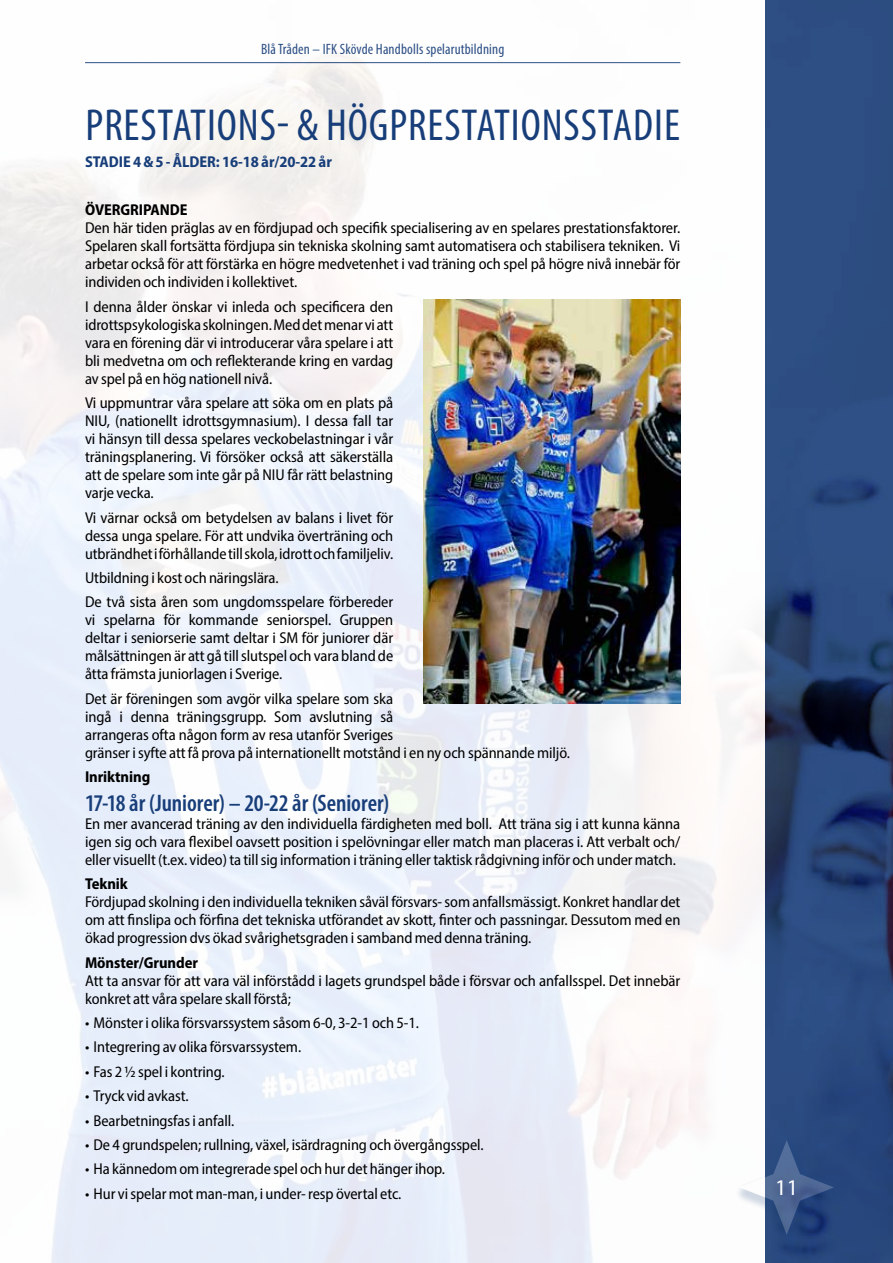
<style>
.page{position:relative;width:893px;height:1263px;background:#fff}
.page>*{position:absolute;margin:0;border:0;box-sizing:border-box;transform-origin:0 0}
.t1{font:condensed 45px "Myriad Pro";letter-spacing:.02em;color:#183e7a}
.t2{font:600 condensed 24px "Myriad Pro";color:#183e7a}
.t3{font:22.5px "Myriad Pro";color:#fff}
.t4{font:semi-condensed 15.75px/18px "Myriad Pro";letter-spacing:-.005em;color:#000;text-align:justify}
.t5{font:700 semi-condensed 15.75px "Myriad Pro";letter-spacing:-.005em;color:#000}
.t6{font:700 semi-condensed 15.75px "Myriad Pro";letter-spacing:-.005em;color:#183e7a}
.t7{font:condensed 15px "Myriad Pro";letter-spacing:.01em;color:#183e7a}
</style>
<div class="page">
<img style="left:0;top:55px;width:765px;height:1208px">
<svg style="left:765px;top:0;width:128px;height:1263px;background:#29477a"></svg>
<svg style="left:735px;top:1136px;width:115px;height:114px;fill:#28477e"></svg>
<svg style="left:739px;top:1140px;width:95px;height:95px"></svg>
<img style="left:423px;top:300px;width:257px;height:404px">
<p class="t7" style="left:261px;top:40px;width:245px">Blå Tråden – IFK Skövde Handbolls spelarutbildning</p>
<h1 class="t1" style="left:85px;top:98px;width:596px">PRESTATIONS- &amp; HÖGPRESTATIONSSTADIE</h1>
<p class="t6" style="left:85px;top:151px;width:248px">STADIE 4 &amp; 5 - ÅLDER: 16-18 år/20-22 år</p>
<p class="t5" style="left:85px;top:200px;width:104px">ÖVERGRIPANDE</p>
<p class="t4" style="left:85px;top:219px;width:597px">Den här tiden präglas av en fördjupad och specifik specialisering av en spelares prestationsfaktorer.<br>Spelaren skall fortsätta fördjupa sin tekniska skolning samt automatisera och stabilisera tekniken. Vi arbetar också för att förstärka en högre medvetenhet i vad träning och spel på högre nivå innebär för individen och individen i kollektivet.</p>
<p class="t4" style="left:85px;top:297px;width:310px">I denna ålder önskar vi inleda och specificera den idrottspsykologiska skolningen. Med det menar vi att vara en förening där vi introducerar våra spelare i att bli medvetna om och reflekterande kring en vardag av spel på en hög nationell nivå.</p>
<p class="t4" style="left:85px;top:394px;width:310px">Vi uppmuntrar våra spelare att söka om en plats på NIU, (nationellt idrottsgymnasium). I dessa fall tar vi hänsyn till dessa spelares veckobelastningar i vår träningsplanering. Vi försöker också att säkerställa att de spelare som inte går på NIU får rätt belastning varje vecka.</p>
<p class="t4" style="left:85px;top:508px;width:310px">Vi värnar också om betydelsen av balans i livet för dessa unga spelare. För att undvika överträning och utbrändhet i förhållande till skola, idrott och familjeliv.</p>
<p class="t4" style="left:85px;top:565px;width:310px;line-height:24.5px">Utbildning i kost och näringslära.<br>De två sista åren som ungdomsspelare förbereder</p>
<p class="t4" style="left:85px;top:611px;width:310px">vi spelarna för kommande seniorspel. Gruppen deltar i seniorserie samt deltar i SM för juniorer där målsättningen är att gå till slutspel och vara bland de åtta främsta juniorlagen i Sverige.</p>
<p class="t4" style="left:85px;top:689px;width:486px;text-align:left">Det är föreningen som avgör vilka spelare som ska<br>ingå i denna träningsgrupp. Som avslutning så<br>arrangeras ofta någon form av resa utanför Sveriges<br>gränser i syfte att få prova på internationellt motstånd i en ny och spännande miljö.</p>
<p class="t5" style="left:85px;top:767px;width:67px">Inriktning</p>
<h2 class="t2" style="left:85px;top:788px;width:306px">17-18 år (Juniorer) – 20-22 år (Seniorer)</h2>
<p class="t4" style="left:85px;top:814px;width:597px">En mer avancerad träning av den individuella färdigheten med boll. Att träna sig i att kunna känna igen sig och vara flexibel oavsett position i spelövningar eller match man placeras i. Att verbalt och/ eller visuellt (t.ex. video) ta till sig information i träning eller taktisk rådgivning inför och under match.</p>
<p class="t5" style="left:85px;top:874px;width:44px">Teknik</p>
<p class="t4" style="left:85px;top:893px;width:597px">Fördjupad skolning i den individuella tekniken såväl försvars- som anfallsmässigt. Konkret handlar det om att finslipa och förfina det tekniska utförandet av skott, finter och passningar. Dessutom med en ökad progression dvs ökad svårighetsgraden i samband med denna träning.</p>
<p class="t5" style="left:85px;top:952px;width:114px">Mönster/Grunder</p>
<p class="t4" style="left:85px;top:971px;width:597px">Att ta ansvar för att vara väl införstådd i lagets grundspel både i försvar och anfallsspel. Det innebär konkret att våra spelare skall förstå;</p>
<p class="t4" style="left:85px;top:1013px;width:335px">• Mönster i olika försvarssystem såsom 6-0, 3-2-1 och 5-1.</p>
<p class="t4" style="left:85px;top:1038px;width:218px">• Integrering av olika försvarssystem.</p>
<p class="t4" style="left:85px;top:1062px;width:141px">• Fas 2 ½ spel i kontring.</p>
<p class="t4" style="left:85px;top:1087px;width:105px">• Tryck vid avkast.</p>
<p class="t4" style="left:85px;top:1111px;width:151px">• Bearbetningsfas i anfall.</p>
<p class="t4" style="left:85px;top:1135px;width:400px">• De 4 grundspelen; rullning, växel, isärdragning och övergångsspel.</p>
<p class="t4" style="left:85px;top:1160px;width:361px">• Ha kännedom om integrerade spel och hur det hänger ihop.</p>
<p class="t4" style="left:85px;top:1184px;width:318px">• Hur vi spelar mot man-man, i under- resp övertal etc.</p>
<h3 class="t3" style="left:775px;top:1173px;width:25px">11</h3>
</div>
